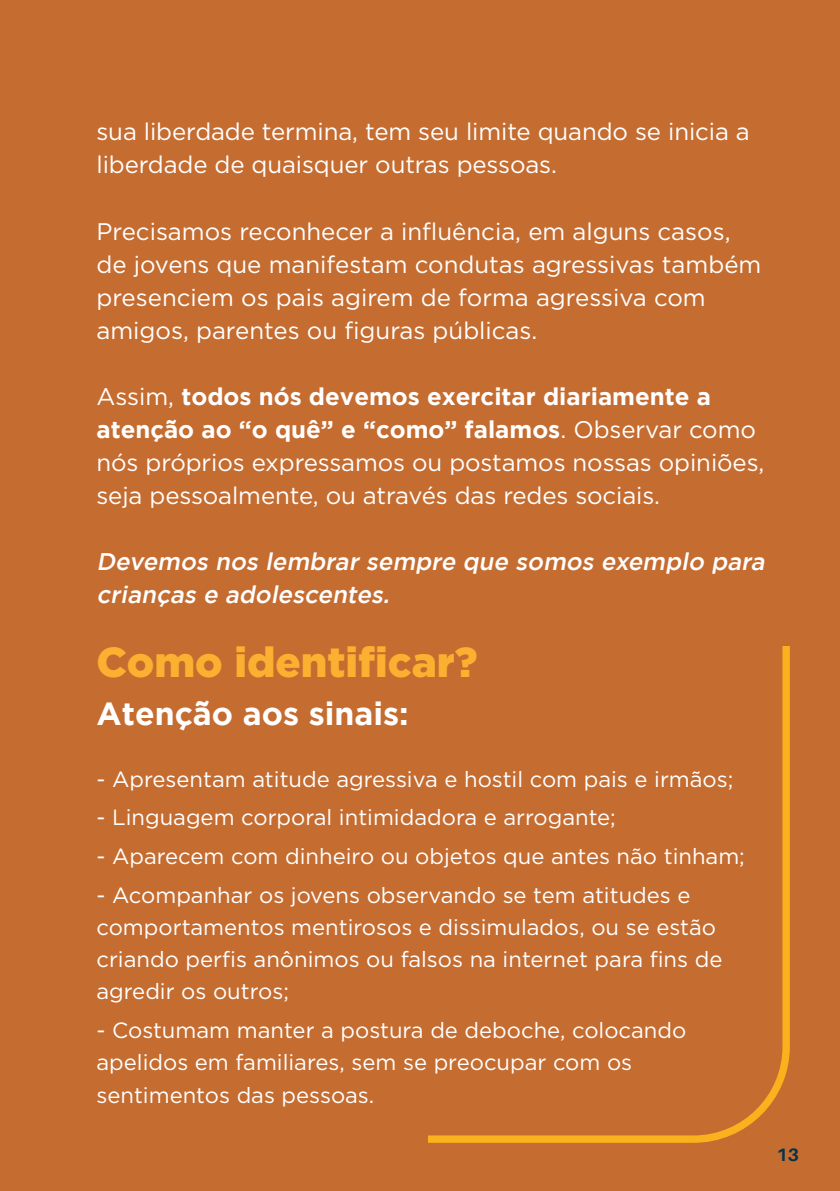
<style>
.page{position:relative;width:840px;height:1191px;background:#fff}
.page>*{position:absolute;margin:0;border:0;box-sizing:border-box;transform-origin:0 0}
.t1{font:900 42px "Gotham";color:#fbb031}
.t2{font:700 32px "Gotham";color:#fff}
.t3{font:24px/33px "Gotham";letter-spacing:-.005em;color:#fff}
.t4{font:italic 500 24px/33px "Gotham";color:#fff}
.t5{font:22px/32px "Gotham";color:#fff}
.t6{font:700 18px "Aileron";color:#01344f}
.s1{font-weight:700}
</style>
<div class="page">
<div style="left:0;top:0;width:839px;height:1191px;background:#c56c30"></div>
<svg style="left:428px;top:646px;width:361px;height:496px"></svg>
<p class="t3" style="left:96px;top:115px;width:654px">sua liberdade termina, tem seu limite quando se inicia a liberdade de quaisquer outras pessoas.</p>
<p class="t3" style="left:96px;top:214px;width:666px">Precisamos reconhecer a influência, em alguns casos, de jovens que manifestam condutas agressivas também presenciem os pais agirem de forma agressiva com amigos, parentes ou figuras públicas.</p>
<p class="t3" style="left:96px;top:379px;width:669px">Assim, <span class="s1">todos nós devemos exercitar diariamente a atenção ao “o quê” e “como” falamos</span>. Observar como nós próprios expressamos ou postamos nossas opiniões, seja pessoalmente, ou através das redes sociais.</p>
<p class="t4" style="left:96px;top:544px;width:674px">Devemos nos lembrar sempre que somos exemplo para crianças e adolescentes.</p>
<p class="t1" style="left:96px;top:638px;width:382px">Como identificar?</p>
<p class="t2" style="left:96px;top:695px;width:313px">Atenção aos sinais:</p>
<p class="t5" style="left:96px;top:762px;width:638px">- Apresentam atitude agressiva e hostil com pais e irmãos;</p>
<p class="t5" style="left:96px;top:801px;width:520px">- Linguagem corporal intimidadora e arrogante;</p>
<p class="t5" style="left:96px;top:840px;width:649px">- Aparecem com dinheiro ou objetos que antes não tinham;</p>
<p class="t5" style="left:96px;top:878px;width:627px">- Acompanhar os jovens observando se tem atitudes e comportamentos mentirosos e dissimulados, ou se estão criando perfis anônimos ou falsos na internet para fins de agredir os outros;</p>
<p class="t5" style="left:96px;top:1013px;width:591px">- Costumam manter a postura de deboche, colocando apelidos em familiares, sem se preocupar com os sentimentos das pessoas.</p>
<p class="t6" style="left:776px;top:1144px;width:24px">13</p>
</div>
